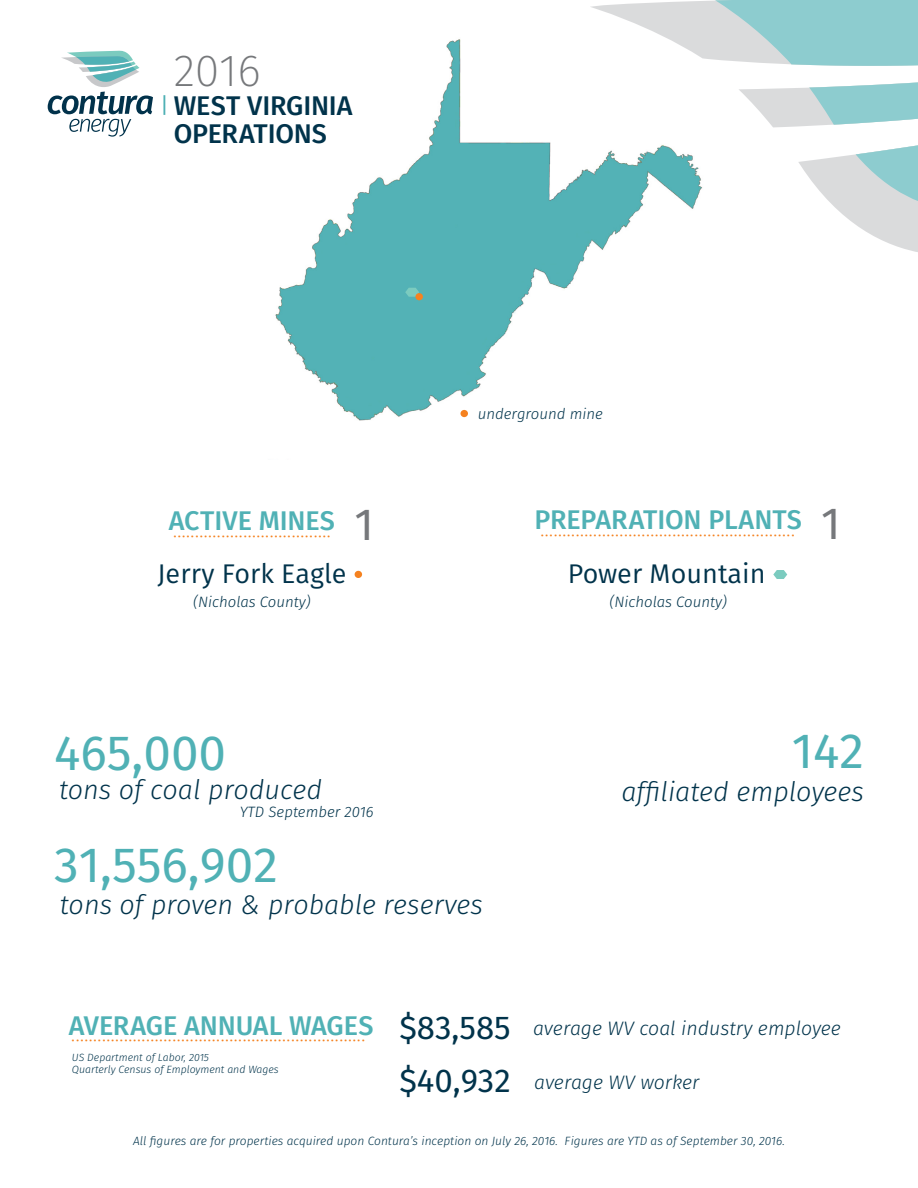
<style>
.page{position:relative;width:918px;height:1188px;background:#fff}
.page>*{position:absolute;margin:0;border:0;box-sizing:border-box;transform-origin:0 0}
.t1{font:49.5px "Fira Sans";color:#50b1b5}
.t2{font:200 45px "Fira Sans";color:#76787b}
.t3{font:45px "Fira Sans";color:#76787b}
.t4{font:italic 300 27px "Fira Sans";color:#01334b}
.t5{font:500 27px "Fira Sans";letter-spacing:-.005em;color:#50b1b5}
.t6{font:27px "Fira Sans";color:#01334b}
.t7{font:500 27px/28.5px "Fira Sans";letter-spacing:-.005em;color:#01334b}
.t8{font:italic 300 19.5px "Fira Sans";color:#01334b}
.t9{font:italic 300 15px "Fira Sans";color:#01334b}
.t10{font:italic 300 12px "Fira Sans";color:#01334b}
.t11{font:italic 300 10.5px/12.6px "Fira Sans";color:#01334b}
.t12{font:500 7.5px "Fira Sans";color:#f58220}
.s1{font-weight:400;font-style:normal;font-size:33px}
</style>
<div class="page">
<img style="left:275px;top:39px;width:313px;height:382px">
<svg style="left:588px;top:0;width:330px;height:252px"></svg>
<svg style="left:716px;top:0;width:202px;height:233px"></svg>
<svg style="left:48px;top:50px;width:105px;height:87px"></svg>
<hr style="left:163px;top:95px;width:2px;height:20px;background:#50b1b5">
<div style="left:355px;top:571px;width:7px;height:7px;background:#f58220;border-radius:50%"></div>
<div style="left:460px;top:410px;width:8px;height:7px;background:#f58220;border-radius:50%"></div>
<svg style="left:773px;top:570px;width:14px;height:9px"></svg>
<svg style="left:405px;top:288px;width:14px;height:9px"></svg>
<div style="left:415px;top:293px;width:8px;height:7px;background:#f58220;border-radius:50%"></div>
<h2 class="t2" style="left:174px;top:39px;width:89px">2016</h2>
<h3 class="t7" style="left:174px;top:90px;width:180px">WEST VIRGINIA<br>OPERATIONS</h3>
<h3 class="t9" style="left:478px;top:403px;width:127px">underground mine</h3>
<h2 class="t3" style="left:355px;top:490px;width:21px">1</h2>
<h2 class="t3" style="left:821px;top:490px;width:21px">1</h2>
<h3 class="t5" style="left:169px;top:499px;width:168px">ACTIVE MINES</h3>
<h3 class="t5" style="left:535px;top:498px;width:269px">PREPARATION PLANTS</h3>
<p class="t12" style="left:174px;top:530px;width:158px">• • • • • • • • • • • • • • • • • • • • • • • • • • • • • • • • • • • •</p>
<p class="t12" style="left:541px;top:529px;width:255px">• • • • • • • • • • • • • • • • • • • • • • • • • • • • • • • • • • • • • • • • • • • • • • • • • • • • • • • • • •</p>
<h3 class="t6" style="left:157px;top:553px;width:191px">Jerry Fork Eagle</h3>
<h3 class="t6" style="left:568px;top:553px;width:199px">Power Mountain</h3>
<h3 class="t9" style="left:193px;top:592px;width:119px">(Nicholas County)</h3>
<h3 class="t9" style="left:610px;top:591px;width:119px">(Nicholas County)</h3>
<h1 class="t1" style="left:54px;top:715px;width:174px">465,000</h1>
<h3 class="t4" style="left:59px;top:771px;width:265px">tons of coal produced</h3>
<h3 class="t9" style="left:240px;top:801px;width:135px">YTD September 2016</h3>
<h1 class="t1" style="left:54px;top:827px;width:225px">31,556,902</h1>
<h3 class="t4" style="left:60px;top:886px;width:425px">tons of proven &amp; probable reserves</h3>
<h1 class="t1" style="left:792px;top:713px;width:74px">142</h1>
<h3 class="t4" style="left:621px;top:773px;width:244px">affiliated employees</h3>
<h3 class="t5" style="left:69px;top:1004px;width:306px">AVERAGE ANNUAL WAGES</h3>
<p class="t12" style="left:72px;top:1035px;width:294px">• • • • • • • • • • • • • • • • • • • • • • • • • • • • • • • • • • • • • • • • • • • • • • • • • • • • • • • • • • • • • • • • • • •</p>
<h3 class="t11" style="left:72px;top:1051px;width:208px">US Department of Labor, 2015<br>Quarterly Census of Employment and Wages</h3>
<h3 class="t8" style="left:399px;top:1014px;width:443px"><span class="s1">$83,585</span> average WV coal industry employee</h3>
<h3 class="t8" style="left:399px;top:1068px;width:302px"><span class="s1">$40,932</span> average WV worker</h3>
<h3 class="t10" style="left:133px;top:1133px;width:653px">All figures are for properties acquired upon Contura’s inception on July 26, 2016. Figures are YTD as of September 30, 2016.</h3>
</div>
